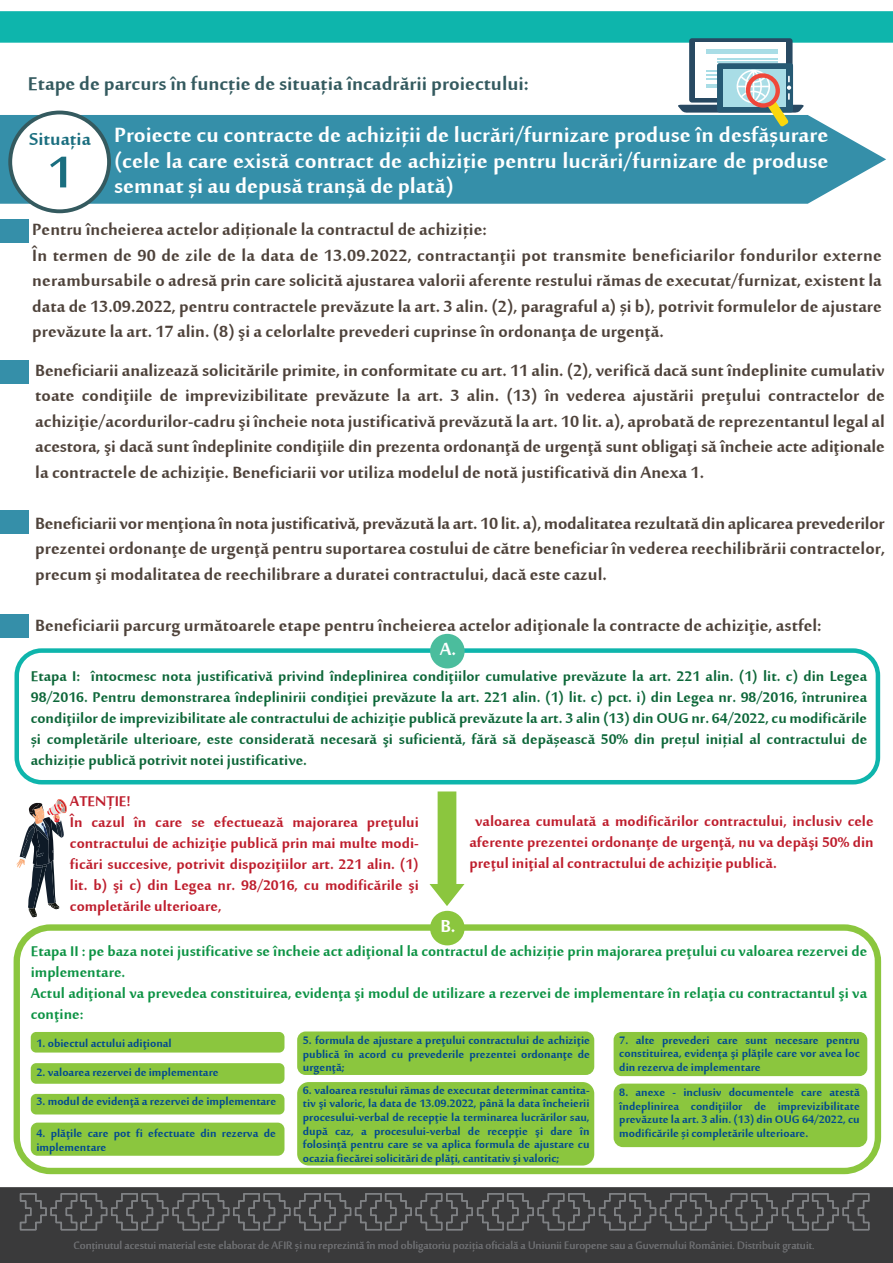
<style>
.page{position:relative;width:893px;height:1263px;background:#fff}
.page>*{position:absolute;margin:0;border:0;box-sizing:border-box;transform-origin:0 0}
.t1{font:700 61.5px "Sakkal Majalla RO";color:#1a6e7f}
.t2{font:700 28.5px/25.5px "Sakkal Majalla RO";color:#fff;text-align:justify}
.t3{font:700 25.5px "Sakkal Majalla RO";color:#345a5f}
.t4{font:700 24px "Sakkal Majalla RO";color:#1a6e7f}
.t5{font:700 24px "Sakkal Majalla RO";color:#fff}
.t6{font:700 22.5px/25.5px "Sakkal Majalla RO";color:#4e423a;text-align:justify}
.t7{font:700 19.5px/21px "Sakkal Majalla RO";color:#0c6638;text-align:justify}
.t8{font:700 19.5px/21px "Sakkal Majalla RO";color:#be1d2c}
.t9{font:700 19.5px/21px "Sakkal Majalla RO";color:#0d9344}
.t10{font:700 15px/13.5px "Sakkal Majalla RO";color:#014990;text-align:justify}
.t11{font:14.7px "Sakkal Majalla RO";color:#6c6d70}
</style>
<div class="page">
<svg style="left:0;top:1008px;width:893px;height:255px"></svg>
<svg style="left:0;top:11px;width:893px;height:58px;fill:#0eb5ac"></svg>
<svg style="left:19px;top:1192px;width:851px;height:39px;background:#48494a"></svg>
<div style="left:0;top:115px;width:886px;height:89px;background:#358fa9"></div>
<div style="left:10px;top:112px;width:99px;height:99px;background:#fff;border-radius:50%"></div>
<div style="left:8px;top:111px;width:103px;height:102px;border:4px solid #345a5f;border-radius:50%"></div>
<svg style="left:689px;top:38px;width:103px;height:65px"></svg>
<div style="left:696px;top:43px;width:90px;height:55px;background:#fff"></div>
<hr style="left:706px;top:49px;width:72px;height:4px;background:#a9dde6">
<hr style="left:717px;top:58px;width:61px;height:1px;background:#a9dde6">
<hr style="left:717px;top:62px;width:61px;height:1px;background:#a9dde6">
<div style="left:717px;top:63px;width:76px;height:49px;background:#265a74;border-radius:2px"></div>
<svg style="left:678px;top:69px;width:126px;height:58px"></svg>
<svg style="left:429px;top:791px;width:35px;height:115px"></svg>
<div style="left:15px;top:648px;width:865px;height:136px;border:4px solid #0eb5ac;border-radius:25px"></div>
<div style="left:430px;top:634px;width:35px;height:34px;background:#4bbd9d;border-radius:50%"></div>
<div style="left:14px;top:924px;width:867px;height:250px;border:6px solid #8bc63e;border-radius:34px"></div>
<div style="left:430px;top:911px;width:35px;height:34px;background:#8bc63e;border-radius:50%"></div>
<div style="left:31px;top:1032px;width:253px;height:20px;background:#8bc63e;border-radius:5px"></div>
<div style="left:31px;top:1063px;width:253px;height:21px;background:#8bc63e;border-radius:5px"></div>
<div style="left:31px;top:1094px;width:253px;height:20px;background:#8bc63e;border-radius:5px"></div>
<div style="left:31px;top:1122px;width:253px;height:34px;background:#8bc63e;border-radius:7px"></div>
<div style="left:297px;top:1031px;width:297px;height:44px;background:#8bc63e;border-radius:8px"></div>
<div style="left:297px;top:1082px;width:297px;height:83px;background:#8bc63e;border-radius:12px"></div>
<div style="left:614px;top:1032px;width:253px;height:44px;background:#8bc63e;border-radius:8px"></div>
<div style="left:614px;top:1083px;width:253px;height:64px;background:#8bc63e;border-radius:9px"></div>
<div style="left:0;top:360px;width:29px;height:24px;background:#358fa9"></div>
<div style="left:0;top:510px;width:29px;height:23px;background:#358fa9"></div>
<div style="left:0;top:615px;width:29px;height:23px;background:#358fa9"></div>
<svg style="left:17px;top:799px;width:50px;height:118px"></svg>
<div style="left:0;top:220px;width:29px;height:23px;background:#358fa9"></div>
<p class="t3" style="left:28px;top:70px;width:502px">Etape de parcurs în funcție de situația încadrării proiectului:</p>
<p class="t2" style="left:114px;top:124px;width:716px">Proiecte cu contracte de achiziții de lucrări/furnizare produse în desfășurare (cele la care există contract de achiziție pentru lucrări/furnizare de produse semnat și au depusă tranșă de plată)</p>
<p class="t4" style="left:29px;top:126px;width:63px">Situația</p>
<h1 class="t1" style="left:48px;top:138px;width:26px">1</h1>
<p class="t6" style="left:32px;top:219px;width:851px;text-align:left">Pentru încheierea actelor adiționale la contractul de achiziție:<br>În termen de 90 de zile de la data de 13.09.2022, contractanţii pot transmite beneficiarilor fondurilor externe nerambursabile o adresă prin care solicită ajustarea valorii aferente restului rămas de executat/furnizat, existent la data de 13.09.2022, pentru contractele prevăzute la art. 3 alin. (2), paragraful a) și b), potrivit formulelor de ajustare prevăzute la art. 17 alin. (8) şi a celorlalte prevederi cuprinse în ordonanţa de urgenţă.</p>
<p class="t6" style="left:35px;top:359px;width:851px">Beneficiarii analizează solicitările primite, in conformitate cu art. 11 alin. (2), verifică dacă sunt îndeplinite cumulativ toate condiţiile de imprevizibilitate prevăzute la art. 3 alin. (13) în vederea ajustării preţului contractelor de achiziţie/acordurilor-cadru şi încheie nota justificativă prevăzută la art. 10 lit. a), aprobată de reprezentantul legal al acestora, şi dacă sunt îndeplinite condiţiile din prezenta ordonanţă de urgenţă sunt obligaţi să încheie acte adiţionale la contractele de achiziţie. Beneficiarii vor utiliza modelul de notă justificativă din Anexa 1.</p>
<p class="t6" style="left:35px;top:512px;width:851px">Beneficiarii vor menţiona în nota justificativă, prevăzută la art. 10 lit. a), modalitatea rezultată din aplicarea prevederilor prezentei ordonanţe de urgenţă pentru suportarea costului de către beneficiar în vederea reechilibrării contractelor, precum şi modalitatea de reechilibrare a duratei contractului, dacă este cazul.</p>
<p class="t6" style="left:35px;top:614px;width:788px">Beneficiarii parcurg următoarele etape pentru încheierea actelor adiţionale la contracte de achiziţie, astfel:</p>
<p class="t7" style="left:31px;top:667px;width:838px">Etapa I: întocmesc nota justificativă privind îndeplinirea condiţiilor cumulative prevăzute la art. 221 alin. (1) lit. c) din Legea 98/2016. Pentru demonstrarea îndeplinirii condiţiei prevăzute la art. 221 alin. (1) lit. c) pct. i) din Legea nr. 98/2016, întrunirea condiţiilor de imprevizibilitate ale contractului de achiziţie publică prevăzute la art. 3 alin (13) din OUG nr. 64/2022, cu modificările și completările ulterioare, este considerată necesară şi suficientă, fără să depășească 50% din prețul inițial al contractului de achiziție publică potrivit notei justificative.</p>
<p class="t5" style="left:440px;top:636px;width:18px">A.</p>
<p class="t8" style="left:70px;top:792px;width:350px">ATENȚIE!<br>În cazul în care se efectuează majorarea preţului contractului de achiziţie publică prin mai multe modi&shy;ficări succesive, potrivit dispoziţiilor art. 221 alin. (1) lit. b) şi c) din Legea nr. 98/2016, cu modificările şi completările ulterioare,</p>
<p class="t9" style="left:31px;top:942px;width:838px">Etapa II : pe baza notei justificative se încheie act adiţional la contractul de achiziție prin majorarea preţului cu valoarea rezervei de implementare.<br>Actul adiţional va prevedea constituirea, evidenţa şi modul de utilizare a rezervei de implementare în relaţia cu contractantul şi va conţine:</p>
<p class="t8" style="left:469px;top:812px;width:406px;text-align:justify">valoarea cumulată a modificărilor contractului, inclusiv cele aferente prezentei ordonanţe de urgenţă, nu va depăşi 50% din preţul iniţial al contractului de achiziţie publică.</p>
<p class="t5" style="left:440px;top:913px;width:17px">B.</p>
<p class="t10" style="left:36px;top:1037px;width:137px">1. obiectul actului adiţional</p>
<p class="t10" style="left:36px;top:1067px;width:184px">2. valoarea rezervei de implementare</p>
<p class="t10" style="left:36px;top:1096px;width:241px">3. modul de evidenţă a rezervei de implementare</p>
<p class="t10" style="left:36px;top:1128px;width:241px">4. plăţile care pot fi efectuate din rezerva de implementare</p>
<p class="t10" style="left:303px;top:1035px;width:289px">5. formula de ajustare a preţului contractului de achiziţie publică în acord cu prevederile prezentei ordonanţe de urgenţă;</p>
<p class="t10" style="left:619px;top:1034px;width:242px">7. alte prevederi care sunt necesare pentru constituirea, evidenţa şi plăţile care vor avea loc din rezerva de implementare</p>
<p class="t10" style="left:303px;top:1084px;width:288px">6. valoarea restului rămas de executat determinat cantita&shy;tiv şi valoric, la data de 13.09.2022, până la data încheierii procesului-verbal de recepţie la terminarea lucrărilor sau, după caz, a procesului-verbal de recepţie şi dare în folosinţă pentru care se va aplica formula de ajustare cu ocazia fiecărei solicitări de plăţi, cantitativ şi valoric;</p>
<p class="t10" style="left:619px;top:1087px;width:242px">8. anexe - inclusiv documentele care atestă îndeplinirea condiţiilor de imprevizibilitate prevăzute la art. 3 alin. (13) din OUG 64/2022, cu modificările și completările ulterioare.</p>
<p class="t11" style="left:73px;top:1238px;width:743px">Conținutul acestui material este elaborat de AFIR și nu reprezintă în mod obligatoriu poziția oficială a Uniunii Europene sau a Guvernului României. Distribuit gratuit.</p>
</div>
